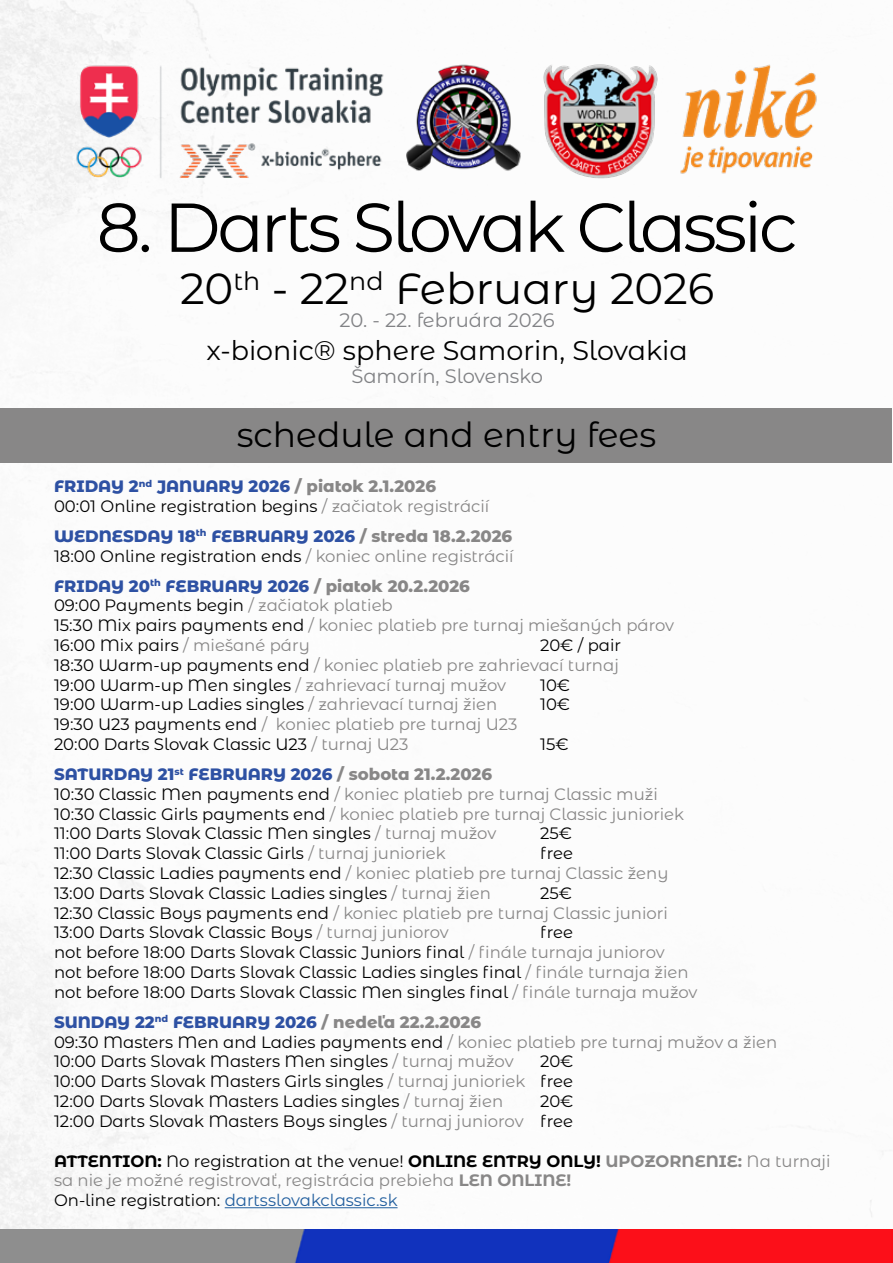
<style>
.page{position:relative;width:893px;height:1263px;background:#fff}
.page>*{position:absolute;margin:0;border:0;box-sizing:border-box;transform-origin:0 0}
.t1{font:69px "Montserrat Alternates";letter-spacing:-.05em;color:#000}
.t2{font:43.5px "Montserrat Alternates";color:#000}
.t3{font:34.5px "Montserrat Alternates";color:#000}
.t4{font:27px "Montserrat Alternates";color:#000}
.t5{font:19.5px "Montserrat Alternates";color:#818285}
.t6{font:16.5px/19.8px "Montserrat Alternates";color:#000}
.t7{font:16.5px/19.8px "Montserrat Alternates";color:#888787}
.s1{font-weight:800;color:#2e51a3}
.s2{font-weight:800;color:#888787}
.s3{color:#888787}
.s4{font-weight:800}
.s5{color:#000}
.s6{font-weight:700;color:#000}
.s7{font-weight:700}
.s8{color:#215e9e}
</style>
<div class="page">
<img style="left:0;top:1229px;width:893px;height:34px">
<div style="left:1px;top:408px;width:891px;height:54px;background:#888787"></div>
<img style="left:53px;top:45px;width:786px;height:148px">
<hr style="left:225px;top:1207px;width:173px;height:1px;background:#215e9e">
<h1 class="t1" style="left:97px;top:180px;width:702px">8. Darts Slovak Classic</h1>
<h2 class="t2" style="left:180px;top:259px;width:536px">20<sup>th</sup> - 22<sup>nd</sup> February 2026</h2>
<p class="t5" style="left:340px;top:307px;width:217px">20. - 22. februára 2026</p>
<h3 class="t4" style="left:207px;top:332px;width:483px">x-bionic® sphere Samorin, Slovakia</h3>
<p class="t5" style="left:351px;top:363px;width:193px">Šamorín, Slovensko</p>
<h3 class="t3" style="left:237px;top:411px;width:421px">schedule and entry fees</h3>
<p class="t6" style="left:54px;top:476px;width:437px"><span class="s1">FRIDAY 2</span><sup>nd</sup> <span class="s1">JANUARY 2026</span> <span class="s2">/ piatok 2.1.2026<br></span>00:01 Online registration begins <span class="s3">/ začiatok registrácií</span></p>
<p class="t6" style="left:54px;top:525px;width:461px"><span class="s1">WEDNESDAY 18</span><sup>th</sup> <span class="s1">FEBRUARY 2026</span> <span class="s2">/ streda 18.2.2026<br></span>18:00 Online registration ends <span class="s3">/ koniec online registrácií</span></p>
<p class="t7" style="left:54px;top:575px;width:622px"><span class="s1">FRIDAY 20</span><sup>th</sup> <span class="s1">FEBRUARY 2026</span> <span class="s4">/ piatok 20.2.2026<br></span><span class="s5">09:00 Payments begin</span> / začiatok platieb<br><span class="s5">15:30 Mix pairs payments end</span> / koniec platieb pre turnaj miešaných párov <span class="s5">16:00 Mix pairs</span> / miešané páry</p>
<p class="t7" style="left:54px;top:635px;width:569px;text-indent:486px"><span class="s5">20€ / pair<br>18:30 Warm-up payments end</span> / koniec platieb pre zahrievací turnaj<br><span class="s5">19:00 Warm-up Men singles</span> / zahrievací turnaj mužov</p>
<p class="t6" style="left:540px;top:674px;width:32px">10€</p>
<p class="t6" style="left:54px;top:694px;width:445px">19:00 Warm-up Ladies singles <span class="s3">/ zahrievací turnaj žien</span></p>
<p class="t6" style="left:540px;top:694px;width:32px">10€</p>
<p class="t6" style="left:54px;top:714px;width:465px">19:30 U23 payments end <span class="s3">/ koniec platieb pre turnaj U23<br></span>20:00 Darts Slovak Classic U23 <span class="s3">/ turnaj U23</span></p>
<p class="t6" style="left:540px;top:734px;width:30px">15€</p>
<p class="t6" style="left:54px;top:764px;width:632px"><span class="s1">SATURDAY 21</span><sup>st</sup> <span class="s1">FEBRUARY 2026</span> <span class="s2">/ sobota 21.2.2026<br></span>10:30 Classic Men payments end <span class="s3">/ koniec platieb pre turnaj Classic muži </span>10:30 Classic Girls payments end <span class="s3">/ koniec platieb pre turnaj Classic junioriek </span>11:00 Darts Slovak Classic Men singles <span class="s3">/ turnaj mužov</span></p>
<p class="t6" style="left:540px;top:823px;width:33px">25€</p>
<p class="t6" style="left:54px;top:843px;width:393px">11:00 Darts Slovak Classic Girls <span class="s3">/ turnaj junioriek</span></p>
<p class="t6" style="left:54px;top:843px;width:616px;text-indent:486px">free<br>12:30 Classic Ladies payments end <span class="s3">/ koniec platieb pre turnaj Classic ženy<br></span>13:00 Darts Slovak Classic Ladies singles <span class="s3">/ turnaj žien</span></p>
<p class="t6" style="left:54px;top:882px;width:615px;text-indent:486px">25€<br>12:30 Classic Boys payments end <span class="s3">/ koniec platieb pre turnaj Classic juniori<br></span>13:00 Darts Slovak Classic Boys <span class="s3">/ turnaj juniorov</span></p>
<p class="t6" style="left:54px;top:922px;width:645px;text-indent:486px">free<br>not before 18:00 Darts Slovak Classic Juniors final <span class="s3">/ finále turnaja juniorov<br></span>not before 18:00 Darts Slovak Classic Ladies singles final <span class="s3">/ finále turnaja žien </span>not before 18:00 Darts Slovak Classic Men singles final <span class="s3">/ finále turnaja mužov</span></p>
<p class="t6" style="left:54px;top:1011px;width:725px"><span class="s1">SUNDAY 22</span><sup>nd</sup> <span class="s1">FEBRUARY 2026</span> <span class="s2">/ nedeľa 22.2.2026<br></span>09:30 Masters Men and Ladies payments end <span class="s3">/ koniec platieb pre turnaj mužov a žien<br></span>10:00 Darts Slovak Masters Men singles <span class="s3">/ turnaj mužov</span></p>
<p class="t6" style="left:54px;top:1051px;width:521px;text-align:justify;text-indent:486px">20€ 10:00 Darts Slovak Masters Girls singles <span class="s3">/ turnaj junioriek</span> free 12:00 Darts Slovak Masters Ladies singles <span class="s3">/ turnaj žien</span></p>
<p class="t6" style="left:54px;top:1091px;width:521px;text-align:right">20€<br>12:00 Darts Slovak Masters Boys singles <span class="s3">/ turnaj juniorov</span> free</p>
<p class="t7" style="left:54px;top:1150px;width:778px"><span class="s6">ATTENTION:</span> <span class="s5">No registration at the venue!</span> <span class="s6">ONLINE ENTRY ONLY!</span> <span class="s7">UPOZORNENIE:</span> Na turnaji sa nie je možné registrovať, registrácia prebieha <span class="s7">LEN ONLINE!<br></span><span class="s5">On-line registration:</span> <span class="s8">dartsslovakclassic.sk</span></p>
</div>
